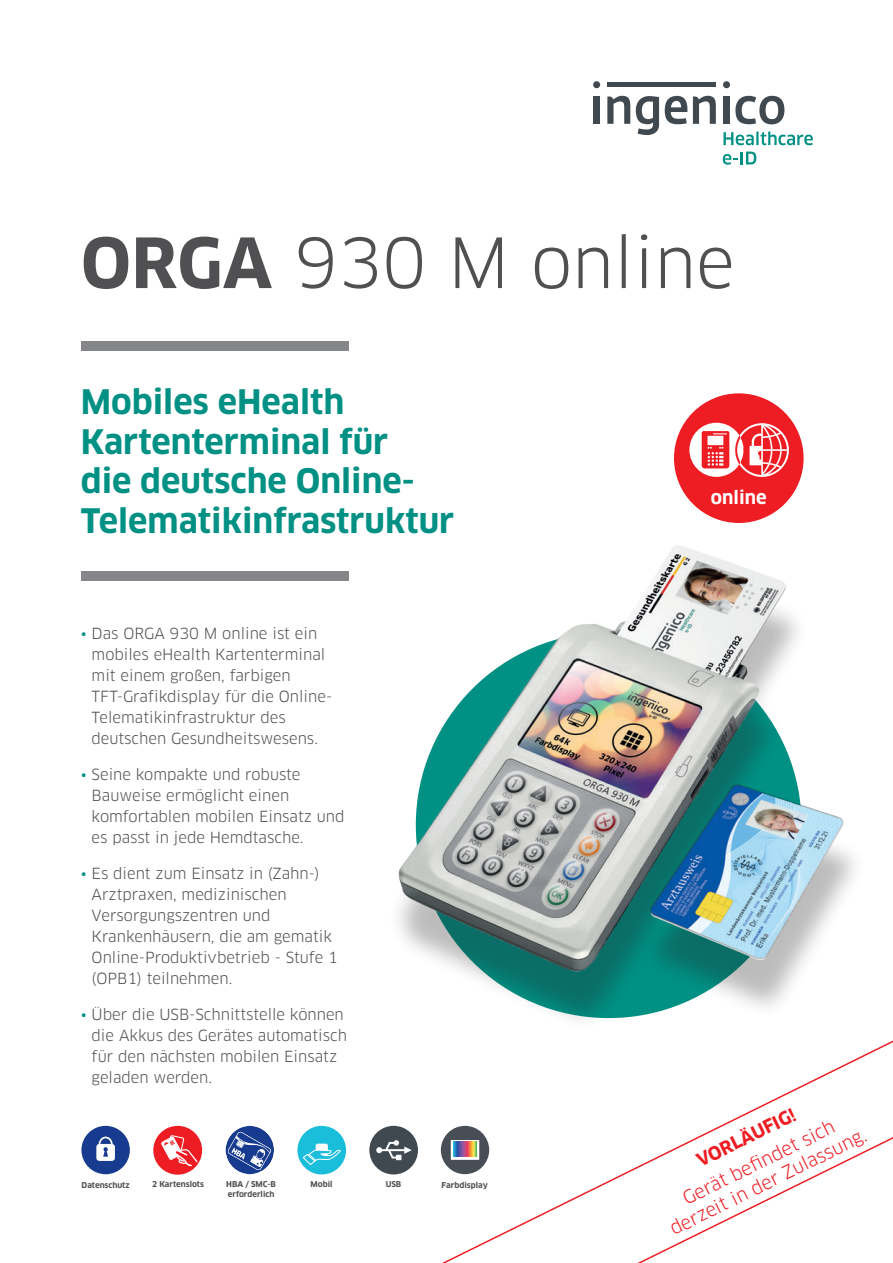
<style>
.page{position:relative;width:893px;height:1263px;background:#fff}
.page>*{position:absolute;margin:0;border:0;box-sizing:border-box;transform-origin:0 0}
.t1{font:67.5px "Clan Pro";color:#505052}
.t2{font:700 33px/39.6px "Clan Pro";color:#009084}
.t3{font:18px/21.6px "Clan Pro";color:#ee1d23;text-align:center}
.t4{font:700 18px "Clan Pro";color:#ee1d23}
.t5{font:700 18px "Clan Pro";color:#fff}
.t6{font:15px/21px "Clan Pro";color:#505052}
.t7{font:700 7.95px "Clan";color:#414950}
.t8{font:700 7.8px/9.4px "Clan Pro";color:#505052}
.s1{font-weight:700}
.s2{color:#009084}
</style>
<div class="page">
<div style="left:594px;top:97px;width:6px;height:27px;background:#414950"></div>
<div style="left:607px;top:82px;width:109px;height:5px;background:#414950"></div>
<svg style="left:636px;top:96px;width:23px;height:39px"></svg>
<svg style="left:665px;top:96px;width:22px;height:28px"></svg>
<div style="left:723px;top:97px;width:7px;height:27px;background:#414950"></div>
<svg style="left:735px;top:96px;width:49px;height:28px"></svg>
<div style="left:593px;top:81px;width:7px;height:7px;background:#414950;border-radius:50%"></div>
<div style="left:723px;top:81px;width:7px;height:7px;background:#414950;border-radius:50%"></div>
<svg style="left:607px;top:96px;width:23px;height:28px"></svg>
<svg style="left:693px;top:96px;width:23px;height:28px"></svg>
<svg style="left:723px;top:132px;width:90px;height:13px"></svg>
<svg style="left:723px;top:152px;width:33px;height:13px"></svg>
<div style="left:81px;top:341px;width:268px;height:10px;background:#848689"></div>
<div style="left:81px;top:571px;width:268px;height:10px;background:#848689"></div>
<div style="left:81px;top:1126px;width:49px;height:48px;background:#173b8e;border-radius:50%"></div>
<svg style="left:96px;top:1136px;width:19px;height:25px"></svg>
<svg style="left:226px;top:1126px;width:48px;height:48px"></svg>
<div style="left:369px;top:1126px;width:49px;height:48px;background:#414950;border-radius:50%"></div>
<svg style="left:376px;top:1140px;width:23px;height:20px"></svg>
<div style="left:297px;top:1126px;width:49px;height:48px;background:#1abdda;border-radius:50%"></div>
<div style="left:316px;top:1144px;width:12px;height:12px;background:#fff;border-radius:2px"></div>
<svg style="left:302px;top:1149px;width:39px;height:17px"></svg>
<div style="left:674px;top:393px;width:130px;height:130px;background:#ee1d23;border-radius:50%"></div>
<div style="left:689px;top:423px;width:55px;height:54px;background:#fff;border-radius:50%"></div>
<svg style="left:701px;top:423px;width:88px;height:54px"></svg>
<div style="left:153px;top:1126px;width:49px;height:49px;background:#ee1d23;border-radius:50%"></div>
<svg style="left:161px;top:1135px;width:37px;height:31px"></svg>
<img style="left:398px;top:519px;width:457px;height:432px">
<svg style="left:399px;top:951px;width:494px;height:312px"></svg>
<h1 class="t1" style="left:81px;top:223px;width:655px"><span class="s1">ORGA</span> 930 M online</h1>
<h2 class="t2" style="left:81px;top:382px;width:375px">Mobiles eHealth<br>Kartenterminal für<br>die deutsche Online-<br>Telematikinfrastruktur</h2>
<p class="t6" style="left:92px;top:623px;width:242px;text-indent:-11px"><span class="s2">•</span> Das ORGA 930 M online ist ein mobiles eHealth Kartenterminal mit einem großen, farbigen<br>TFT-Grafikdisplay für die Online-<br>Telematikinfrastruktur des deutschen Gesundheitswesens.</p>
<p class="t6" style="left:92px;top:764px;width:254px;text-indent:-11px"><span class="s2">•</span> Seine kompakte und robuste<br>Bauweise ermöglicht einen komfortablen mobilen Einsatz und es passt in jede Hemdtasche.</p>
<p class="t6" style="left:92px;top:863px;width:248px;text-indent:-11px"><span class="s2">•</span> Es dient zum Einsatz in (Zahn-)<br>Arztpraxen, medizinischen<br>Versorgungszentren und<br>Krankenhäusern, die am gematik<br>Online-Produktivbetrieb - Stufe 1 (OPB1) teilnehmen.</p>
<p class="t6" style="left:92px;top:1004px;width:257px;text-indent:-11px"><span class="s2">•</span> Über die USB-Schnittstelle können die Akkus des Gerätes automatisch für den nächsten mobilen Einsatz geladen werden.</p>
<p class="t7" style="left:90px;top:1179px;width:34px">security</p>
<p class="t8" style="left:226px;top:1180px;width:51px">HBA / SMC-B erforderlich</p>
<p class="t8" style="left:311px;top:1180px;width:24px">Mobil</p>
<p class="t7" style="left:386px;top:1179px;width:17px">USB</p>
<p class="t8" style="left:442px;top:1180px;width:48px">Farbdisplay</p>
<p class="t8" style="left:152px;top:1179px;width:53px">2 Kartenslots</p>
<p class="t8" style="left:82px;top:1180px;width:50px">Dat nschutz</p>
<p class="t5" style="left:711px;top:487px;width:57px">online</p>
<p class="t4" style="left:693px;top:1151px;width:110px;rotate:-26deg">VORLÄUFIG!</p>
<p class="t3" style="left:657px;top:1200px;width:218px;rotate:-26deg">Gerät befi ndet sich derzeit in der Zulassung.</p>
</div>
